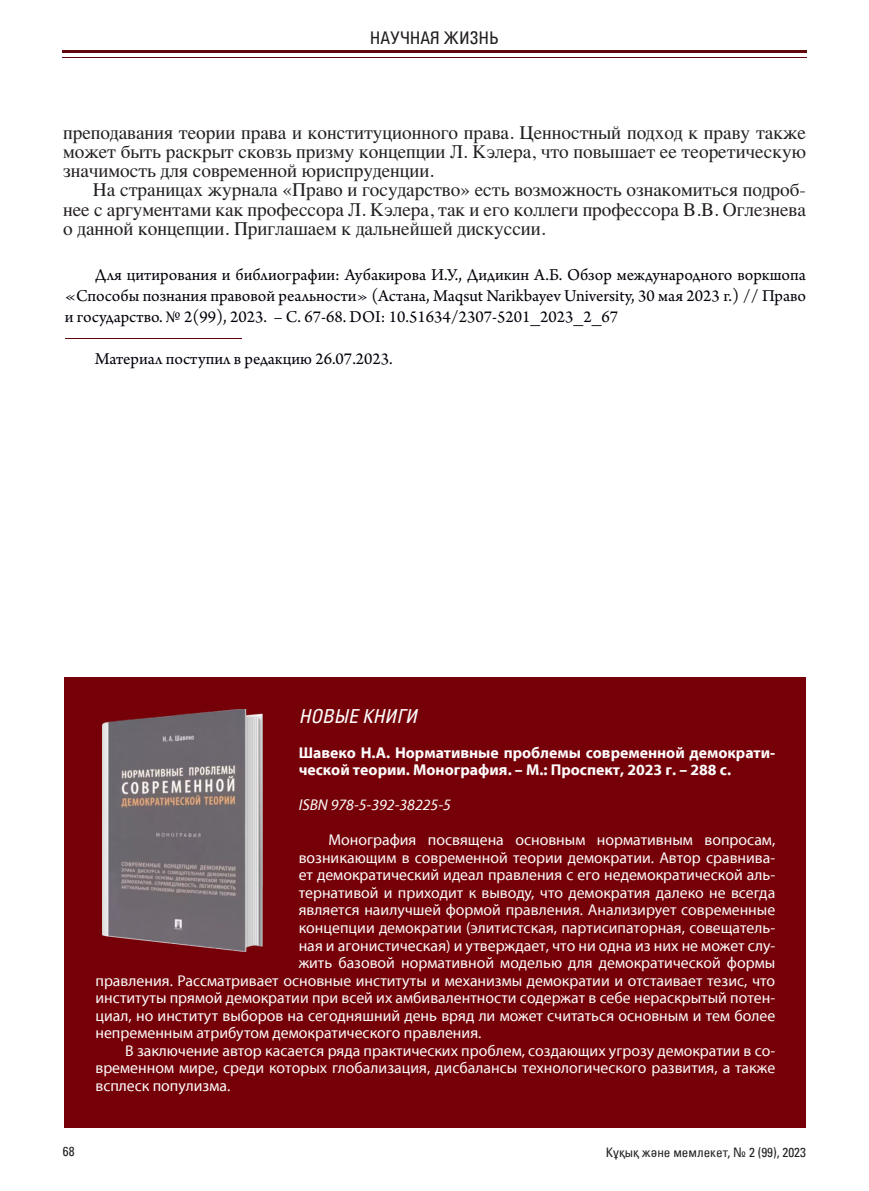
<style>
.page{position:relative;width:869px;height:1191px;background:#fff}
.page>*{position:absolute;margin:0;border:0;box-sizing:border-box;transform-origin:0 0}
.Обычный{font:19.25px/19.2px "Times";color:#231f20;text-align:justify}
.t1{font:italic 19.25px "Partner Condensed";color:#fcfcfc}
.t2{font:17.5px/21px "Arno Pro";color:#00000a;text-align:justify}
.t3{font:17.5px "Partner Condensed kaz";color:#231f20}
.t4{font:15.75px/17.5px "SM Myriad Pro Regular";color:#fcfcfc;text-align:justify}
.t5{font:15.75px/17.5px "SM Myriad Pro Bold";color:#fcfcfc}
.t6{font:15.75px "SM Myriad Pro It";color:#fcfcfc}
.t7{font:13.12px "Partner Condensed kaz";color:#231f20}
</style>
<div class="page">
<hr style="left:62px;top:50px;width:744px;height:3px;background:#60060c">
<hr style="left:62px;top:57px;width:744px;height:1px;background:#60060c">
<hr style="left:65px;top:338px;width:176px;height:1px;background:#60060c">
<div style="left:65px;top:677px;width:740px;height:451px;background:#760007"></div>
<img style="left:102px;top:709px;width:160px;height:242px">
<p class="t3" style="left:369px;top:27px;width:131px">НАУЧНАЯ ЖИЗНЬ</p>
<p class="Обычный" style="left:63px;top:121px;width:744px">преподавания теории права и конституционного права. Ценностный подход к праву также может быть раскрыт сковзь призму концепции Л. Кэлера, что повышает ее теоретическую значимость для современной юриспруденции.</p>
<p class="Обычный" style="left:63px;top:178px;width:744px;text-indent:30px">На страницах журнала «Право и государство» есть возможность ознакомиться подроб&shy;нее с аргументами как профессора Л. Кэлера, так и его коллеги профессора В.В. Оглезнева о данной концепции. Приглашаем к дальнейшей дискуссии.</p>
<p class="t2" style="left:65px;top:265px;width:742px;text-indent:30px">Для цитирования и библиографии: Аубакирова И.У., Дидикин А.Б. Обзор международного воркшопа «Способы познания правовой реальности» (Астана, Maqsut Narikbayev University, 30 мая 2023 г.) // Право и государство. № 2(99), 2023. – С. 67-68. DOI: 10.51634/2307-5201_2023_2_67</p>
<p class="t2" style="left:95px;top:349px;width:299px">Материал поступил в редакцию 26.07.2023.</p>
<p class="t1" style="left:298px;top:705px;width:120px">НОВЫЕ КНИГИ</p>
<p class="t5" style="left:298px;top:743px;width:478px">Шавеко Н.А. Нормативные проблемы современной демократи&shy;ческой теории. Монография. – М.: Проспект, 2023 г. – 288 с.</p>
<p class="t6" style="left:298px;top:795px;width:154px">ISBN 978-5-392-38225-5</p>
<p class="t4" style="left:328px;top:831px;width:448px">Монография посвящена основным нормативным вопросам,</p>
<p class="t4" style="left:298px;top:848px;width:478px">возникающим в современной теории демократии. Автор сравнива-</p>
<p class="t4" style="left:298px;top:866px;width:478px">ет демократический идеал правления с его недемократической аль-</p>
<p class="t4" style="left:298px;top:883px;width:478px">тернативой и приходит к выводу, что демократия далеко не всегда</p>
<p class="t4" style="left:298px;top:901px;width:478px">является наилучшей формой правления. Анализирует современные</p>
<p class="t4" style="left:298px;top:918px;width:478px">концепции демократии (элитистская, партисипаторная, совещатель-</p>
<p class="t4" style="left:298px;top:936px;width:478px">ная и агонистическая) и утверждает, что ни одна из них не может слу-</p>
<p class="t4" style="left:298px;top:953px;width:478px">жить базовой нормативной моделью для демократической формы</p>
<p class="t4" style="left:95px;top:971px;width:681px">правления. Рассматривает основные институты и механизмы демократии и отстаивает тезис, что</p>
<p class="t4" style="left:95px;top:988px;width:681px">институты прямой демократии при всей их амбивалентности содержат в себе нераскрытый потен-</p>
<p class="t4" style="left:95px;top:1006px;width:681px">циал, но институт выборов на сегодняшний день вряд ли может считаться основным и тем более</p>
<p class="t4" style="left:95px;top:1023px;width:387px">непременным атрибутом демократического правления.</p>
<p class="t4" style="left:95px;top:1041px;width:681px;text-indent:30px">В заключение автор касается ряда практических проблем, создающих угрозу демократии в со&shy;временном мире, среди которых глобализация, дисбалансы технологического развития, а также всплеск популизма.</p>
<p class="t7" style="left:63px;top:1143px;width:13px">68</p>
<p class="t7" style="left:605px;top:1144px;width:201px">Кұқық және мемлекет, № 2 (99), 2023</p>
</div>
